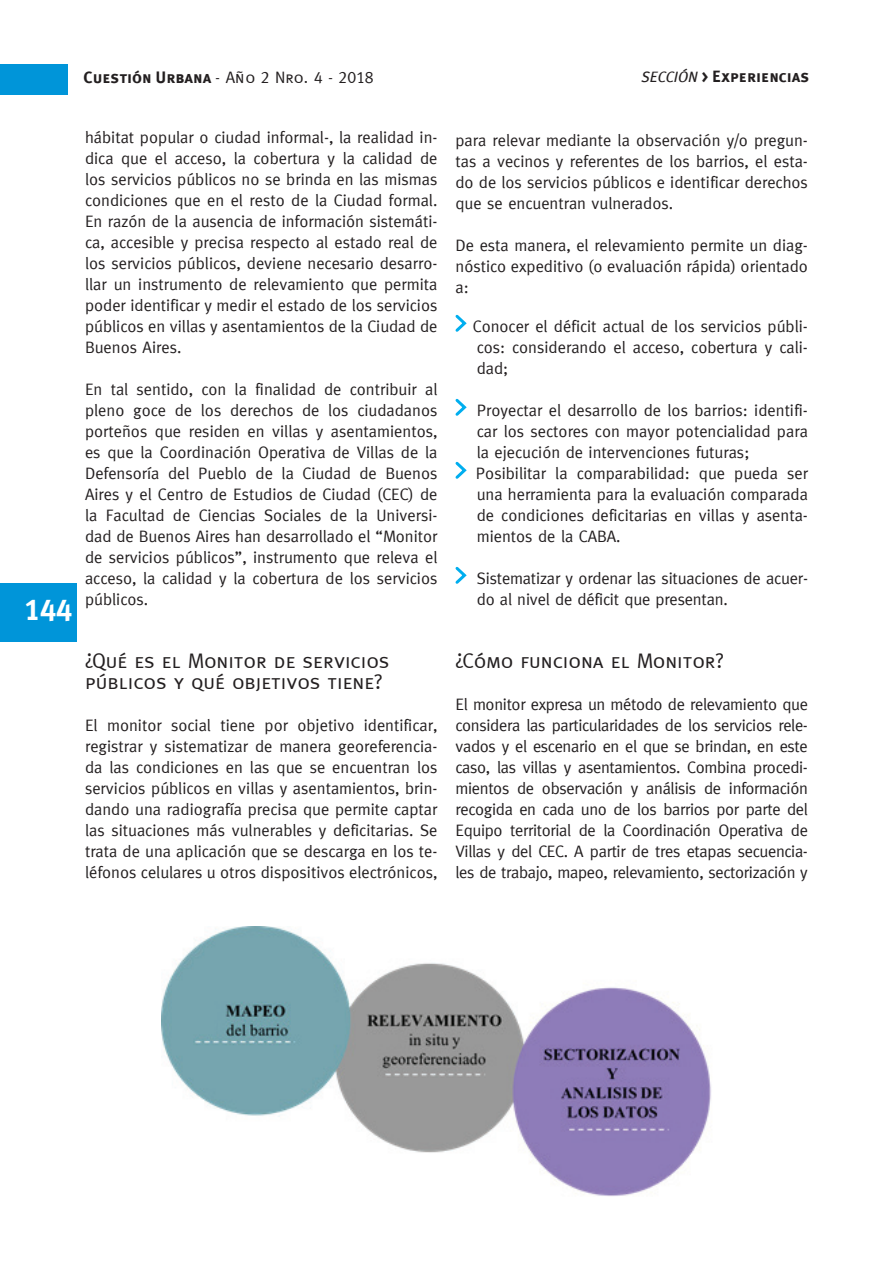
<style>
.page{position:relative;width:893px;height:1263px;background:#fff}
.page>*{position:absolute;margin:0;border:0;box-sizing:border-box;transform-origin:0 0}
.t1{font:30px "Meta Plus Bold Caps";color:#fff}
.t2{font:21px/21px "Meta Caps";color:#231f20}
.t3{font:16.5px/21px "Meta";color:#231f20;text-align:justify}
.t4{font:16.5px "Meta Caps";color:#231f20}
.t5{font:16.5px "Meta Plus Bold Caps";color:#231f20}
.s1{font-family:"Meta Plus Bold Caps"}
.s2{font-family:"Meta Plus";font-style:italic;font-size:15px}
</style>
<div class="page">
<div style="left:0;top:583px;width:77px;height:58px;background:#0095d9"></div>
<div style="left:0;top:65px;width:67px;height:30px;background:#0095d9"></div>
<svg style="left:455px;top:314px;width:12px;height:18px"></svg>
<svg style="left:455px;top:398px;width:12px;height:18px"></svg>
<svg style="left:455px;top:461px;width:12px;height:18px"></svg>
<svg style="left:455px;top:566px;width:12px;height:18px"></svg>
<img style="left:162px;top:927px;width:549px;height:269px">
<p class="t4" style="left:84px;top:67px;width:292px"><span class="s1">Cuestión Urbana</span> - Año 2 Nro. 4 - 2018</p>
<p class="t5" style="left:641px;top:66px;width:169px"><span class="s2">SECCIÓN</span> &gt; Experiencias</p>
<h1 class="t1" style="left:24px;top:591px;width:50px">144</h1>
<p class="t3" style="left:85px;top:126px;width:354px">hábitat popular o ciudad informal-, la realidad in&shy;dica que el acceso, la cobertura y la calidad de los servicios públicos no se brinda en las mismas condiciones que en el resto de la Ciudad formal.<br>En razón de la ausencia de información sistemáti&shy;ca, accesible y precisa respecto al estado real de los servicios públicos, deviene necesario desarro&shy;llar un instrumento de relevamiento que permita poder identificar y medir el estado de los servicios públicos en villas y asentamientos de la Ciudad de Buenos Aires.</p>
<p class="t3" style="left:85px;top:378px;width:354px">En tal sentido, con la finalidad de contribuir al pleno goce de los derechos de los ciudadanos porteños que residen en villas y asentamientos, es que la Coordinación Operativa de Villas de la Defensoría del Pueblo de la Ciudad de Buenos Aires y el Centro de Estudios de Ciudad (CEC) de la Facultad de Ciencias Sociales de la Universi&shy;dad de Buenos Aires han desarrollado el “Monitor de servicios públicos”, instrumento que releva el acceso, la calidad y la cobertura de los servicios públicos.</p>
<p class="t2" style="left:85px;top:650px;width:306px">¿Qué es el Monitor de servicios públicos y qué objetivos tiene?</p>
<p class="t3" style="left:85px;top:714px;width:354px">El monitor social tiene por objetivo identificar, registrar y sistematizar de manera georeferencia&shy;da las condiciones en las que se encuentran los servicios públicos en villas y asentamientos, brin&shy;dando una radiografía precisa que permite captar las situaciones más vulnerables y deficitarias. Se trata de una aplicación que se descarga en los te&shy;léfonos celulares u otros dispositivos electrónicos,</p>
<p class="t3" style="left:455px;top:129px;width:354px">para relevar mediante la observación y/o pregun&shy;tas a vecinos y referentes de los barrios, el esta&shy;do de los servicios públicos e identificar derechos que se encuentran vulnerados.</p>
<p class="t3" style="left:455px;top:234px;width:354px">De esta manera, el relevamiento permite un diag&shy;nóstico expeditivo (o evaluación rápida) orientado a:</p>
<p class="t3" style="left:473px;top:315px;width:337px">Conocer el déficit actual de los servicios públi&shy;cos: considerando el acceso, cobertura y cali&shy;dad;</p>
<p class="t3" style="left:476px;top:399px;width:334px;text-align:left">Proyectar el desarrollo de los barrios: identifi&shy;car los sectores con mayor potencialidad para la ejecución de intervenciones futuras; Posibilitar la comparabilidad: que pueda ser una herramienta para la evaluación comparada de condiciones deficitarias en villas y asenta&shy;mientos de la CABA.</p>
<p class="t3" style="left:477px;top:567px;width:333px">Sistematizar y ordenar las situaciones de acuer&shy;do al nivel de déficit que presentan.</p>
<p class="t2" style="left:455px;top:650px;width:269px">¿Cómo funciona el Monitor?</p>
<p class="t3" style="left:455px;top:693px;width:354px">El monitor expresa un método de relevamiento que considera las particularidades de los servicios rele&shy;vados y el escenario en el que se brindan, en este caso, las villas y asentamientos. Combina procedi&shy;mientos de observación y análisis de información recogida en cada uno de los barrios por parte del Equipo territorial de la Coordinación Operativa de Villas y del CEC. A partir de tres etapas secuencia&shy;les de trabajo, mapeo, relevamiento, sectorización y</p>
</div>
